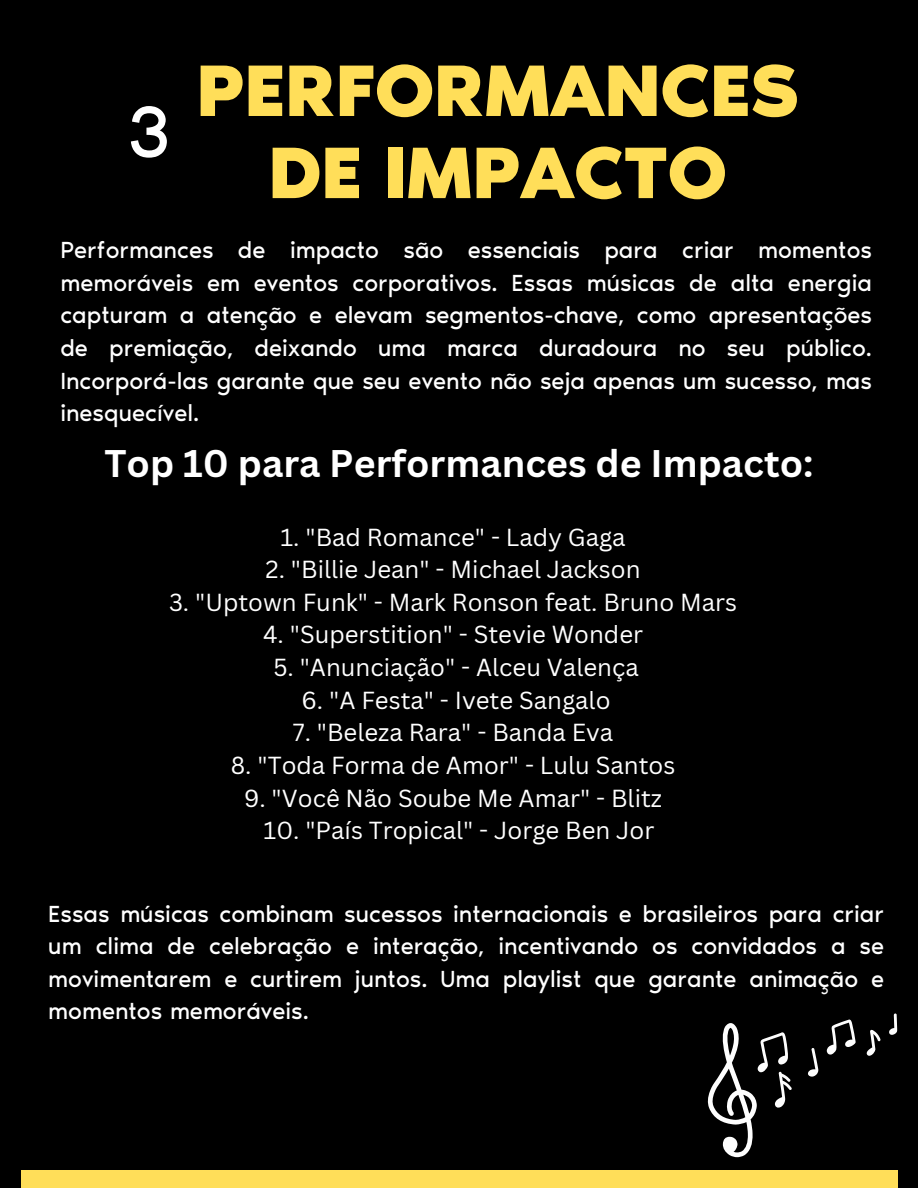
<style>
.page{position:relative;width:918px;height:1188px;background:#000}
.page>*{position:absolute;margin:0;border:0;box-sizing:border-box;transform-origin:0 0}
.t1{font:700 75px/82.2px "Noir Pro";color:#ffde59;text-align:center}
.t2{font:75px "Noir Pro";color:#fff}
.t3{font:700 37.5px "Canva Sans";color:#fff}
.t4{font:24px/32.7px "Noir Pro";color:#fff;text-align:justify}
.t5{font:24px "Canva Sans";color:#fff}
</style>
<div class="page">
<div style="left:21px;top:1171px;width:876px;height:17px;background:#ffde59"></div>
<svg style="left:707px;top:1023px;width:85px;height:134px"></svg>
<svg style="left:808px;top:1048px;width:10px;height:29px"></svg>
<svg style="left:827px;top:1020px;width:29px;height:35px"></svg>
<svg style="left:867px;top:1030px;width:14px;height:26px"></svg>
<svg style="left:889px;top:1014px;width:8px;height:21px"></svg>
<p class="t2" style="left:127px;top:86px;width:46px">3</p>
<p class="t1" style="left:196px;top:49px;width:604px">PERFORMANCES<br>DE IMPACTO</p>
<p class="t4" style="left:60px;top:233px;width:813px">Performances de impacto são essenciais para criar momentos memoráveis em eventos corporativos. Essas músicas de alta energia capturam a atenção e elevam segmentos-chave, como apresentações de premiação, deixando uma marca duradoura no seu público.<br>Incorporá-las garante que seu evento não seja apenas um sucesso, mas inesquecível.</p>
<p class="t3" style="left:104px;top:437px;width:711px">Top 10 para Performances de Impacto:</p>
<h1 class="t5" style="left:281px;top:520px;width:347px">1. "Bad Romance" - Lady Gaga</h1>
<p class="t5" style="left:266px;top:553px;width:376px">2. "Billie Jean" - Michael Jackson</p>
<h2 class="t5" style="left:169px;top:585px;width:570px">3. "Uptown Funk" - Mark Ronson feat. Bruno Mars</h2>
<p class="t5" style="left:263px;top:618px;width:382px">4. "Superstition" - Stevie Wonder</p>
<p class="t5" style="left:273px;top:650px;width:367px">5. "Anunciação" - Alceu Valença</p>
<p class="t5" style="left:302px;top:683px;width:310px">6. "A Festa" - Ivete Sangalo</p>
<p class="t5" style="left:293px;top:716px;width:322px">7. "Beleza Rara" - Banda Eva</p>
<p class="t5" style="left:231px;top:748px;width:446px">8. "Toda Forma de Amor" - Lulu Santos</p>
<p class="t5" style="left:244px;top:781px;width:420px">9. "Você Não Soube Me Amar" - Blitz</p>
<p class="t5" style="left:264px;top:814px;width:392px">10. "País Tropical" - Jorge Ben Jor</p>
<p class="t4" style="left:48px;top:897px;width:837px">Essas músicas combinam sucessos internacionais e brasileiros para criar um clima de celebração e interação, incentivando os convidados a se movimentarem e curtirem juntos. Uma playlist que garante animação e momentos memoráveis.</p>
</div>
